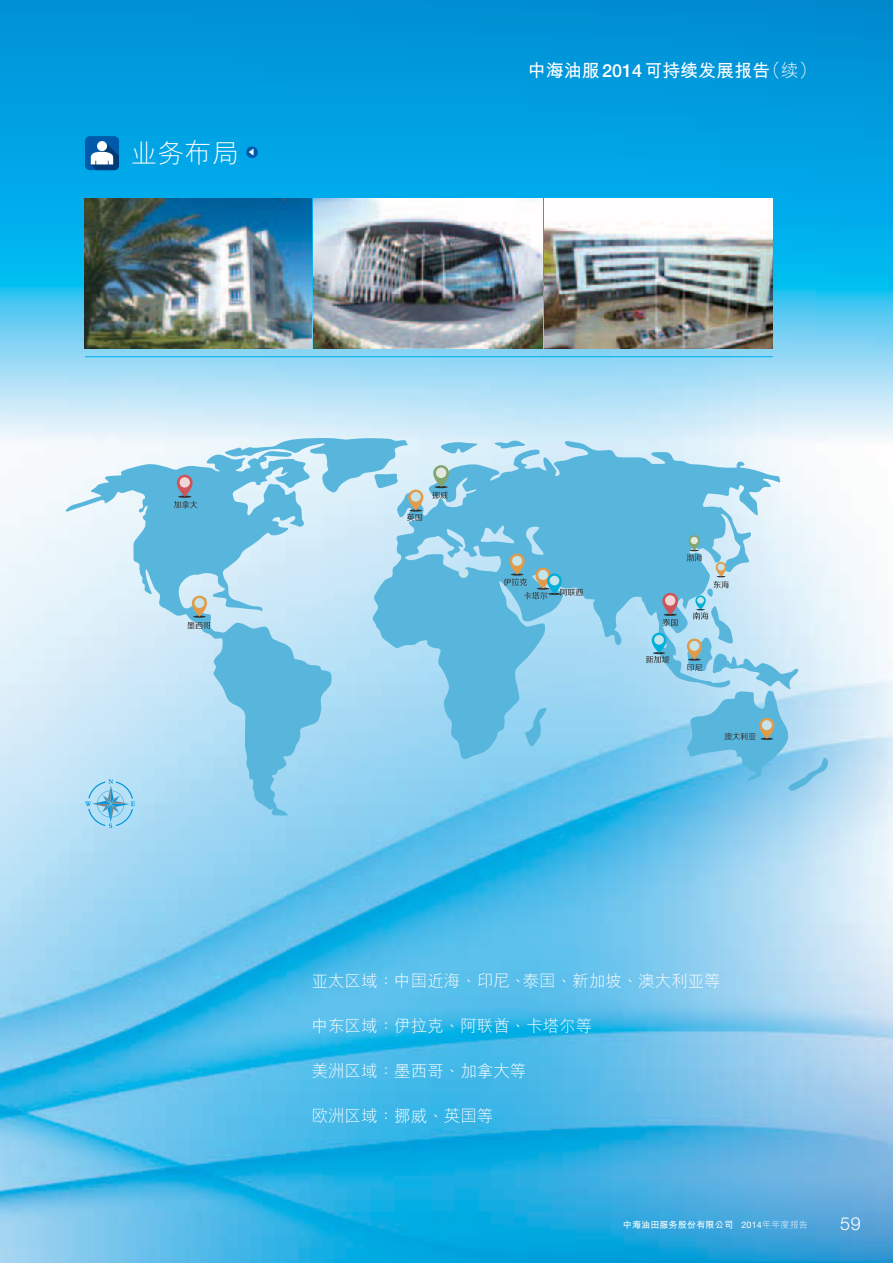
<style>
.page{position:relative;width:893px;height:1263px;background:#fff}
.page>*{position:absolute;margin:0;border:0;box-sizing:border-box;transform-origin:0 0}
.t1{font:27px "M Hei HKS Light E Ten B5 H";color:#fff}
.t2{font:18px "M Hei HKS Bold E Ten B5 H";color:#fff}
.t3{font:300 18px "Helvetica Neue LT Std";color:#fff}
.t4{font:16.5px "M Hei HKS Light E Ten B5 H";color:#fff}
.t5{font:9px "M Hei HKS Bold E Ten B5 H";letter-spacing:.02em;color:#fff}
.s1{font-family:"Helvetica Neue LT Std";font-weight:500}
.s2{font-family:"M Hei HKS Light E Ten B5 H"}
.s3{font-family:"Helvetica Neue LT Std"}
</style>
<div class="page">
<img style="left:0;top:0;width:893px;height:1263px">
<svg style="left:85px;top:816px;width:50px;height:12px"></svg>
<svg style="left:66px;top:438px;width:762px;height:378px;background:#99d3ed"></svg>
<svg style="left:524px;top:707px;width:25px;height:43px"></svg>
<svg style="left:187px;top:596px;width:24px;height:33px"></svg>
<svg style="left:432px;top:465px;width:17px;height:34px"></svg>
<svg style="left:407px;top:490px;width:16px;height:31px"></svg>
<svg style="left:724px;top:718px;width:50px;height:22px"></svg>
<svg style="left:686px;top:535px;width:16px;height:26px"></svg>
<svg style="left:713px;top:562px;width:16px;height:26px"></svg>
<svg style="left:687px;top:639px;width:15px;height:32px"></svg>
<svg style="left:174px;top:475px;width:23px;height:33px"></svg>
<svg style="left:646px;top:633px;width:23px;height:30px"></svg>
<div style="left:654px;top:635px;width:10px;height:10px;background:#c6e4eb;border-radius:50%"></div>
<div style="left:459px;top:568px;width:9px;height:10px;background:#c6e4eb;border-radius:50%"></div>
<svg style="left:662px;top:593px;width:16px;height:33px"></svg>
<svg style="left:504px;top:554px;width:79px;height:45px;background:#69b0c8"></svg>
<div style="left:550px;top:576px;width:9px;height:9px;background:#c6e4eb;border-radius:50%"></div>
<svg style="left:693px;top:595px;width:15px;height:25px"></svg>
<div style="left:697px;top:597px;width:7px;height:7px;background:#c6e4eb;border-radius:50%"></div>
<img style="left:544px;top:198px;width:229px;height:151px">
<img style="left:85px;top:198px;width:227px;height:151px">
<img style="left:314px;top:198px;width:228px;height:151px">
<hr style="left:85px;top:356px;width:688px;height:1px;background:#00aeef">
<div style="left:246px;top:146px;width:12px;height:12px;background:#005aaa;border-radius:50%"></div>
<svg style="left:249px;top:149px;width:5px;height:6px"></svg>
<div style="left:85px;top:136px;width:34px;height:34px;background:#005aaa;border-radius:5px"></div>
<svg style="left:91px;top:141px;width:28px;height:29px"></svg>
<h1 class="t1" style="left:131px;top:143px;width:109px">業務佈局</h1>
<p class="t2" style="left:528px;top:64px;width:290px">中海油服<span class="s1">2014</span>可持續發展報告<span class="s2">（續）</span></p>
<p class="t4" style="left:312px;top:974px;width:410px">亞太區域：中國近海、印尼、泰國、新加坡、澳大利亞等</p>
<p class="t4" style="left:312px;top:1019px;width:282px">中東區域：伊拉克、阿聯酋、卡塔爾等</p>
<p class="t4" style="left:312px;top:1064px;width:216px">美洲區域：墨西哥、加拿大等</p>
<p class="t4" style="left:312px;top:1109px;width:183px">歐洲區域：挪威、英國等</p>
<p class="t5" style="left:623px;top:1221px;width:187px">中海油田服務股份有限公司 <span class="s3">2014</span><span class="s2">年年度報告</span></p>
<p class="t3" style="left:840px;top:1218px;width:22px">59</p>
</div>
